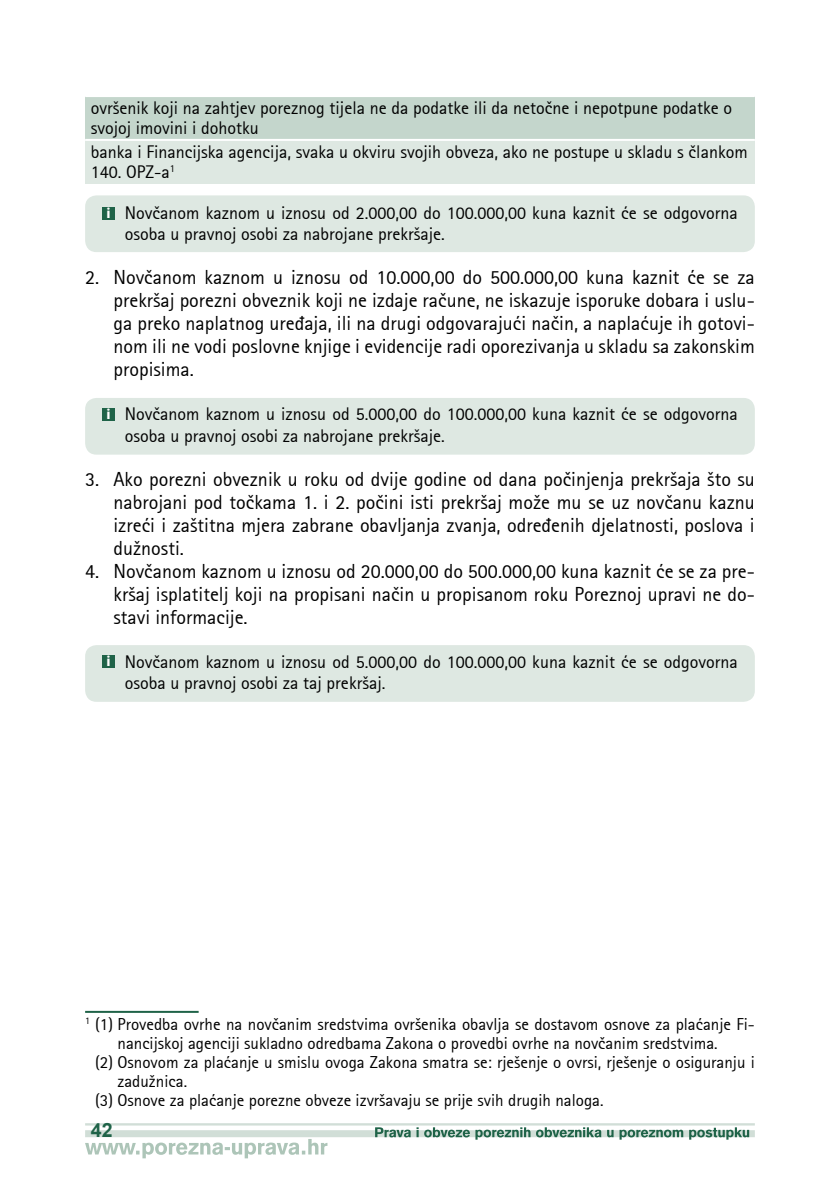
<style>
.page{position:relative;width:840px;height:1191px;background:#fff}
.page>*{position:absolute;margin:0;border:0;box-sizing:border-box;transform-origin:0 0}
.t1{font:20px/23px "Agfa Rotis Sans Serif";color:#000;text-align:justify}
.t2{font:700 19.6px "Arial";color:#1f6348}
.t3{font:18px/21px "Agfa Rotis Sans Serif";color:#000}
.t4{font:17px "Agfa Rotis Sans Serif";color:#000}
.s1{font-family:"Myriad Pro";font-weight:700;font-size:15px;color:#fff}
</style>
<div class="page">
<svg style="left:85px;top:1139px;width:242px;height:19px"></svg>
<hr style="left:85px;top:1123px;width:669px;height:2px;background:#d1ded7">
<div style="left:85px;top:1130px;width:669px;height:7px;background:#d1ded7"></div>
<svg style="left:375px;top:1127px;width:373px;height:12px"></svg>
<div style="left:85px;top:645px;width:669px;height:57px;background:#dee8e2;border-radius:11px"></div>
<div style="left:85px;top:398px;width:669px;height:56px;background:#dee8e2;border-radius:11px"></div>
<div style="left:85px;top:195px;width:669px;height:57px;background:#dee8e2;border-radius:11px"></div>
<div style="left:85px;top:96px;width:669px;height:44px;background:#c4d6cc"></div>
<div style="left:85px;top:140px;width:669px;height:44px;background:#dee8e2"></div>
<hr style="left:85px;top:95px;width:669px;height:2px;background:#fff">
<hr style="left:85px;top:139px;width:669px;height:2px;background:#fff">
<div style="left:102px;top:207px;width:13px;height:12px;background:#1f6348"></div>
<div style="left:102px;top:408px;width:13px;height:12px;background:#1f6348"></div>
<div style="left:102px;top:655px;width:13px;height:12px;background:#1f6348"></div>
<hr style="left:85px;top:1011px;width:113px;height:2px;background:#1f6348">
<p class="t3" style="left:91px;top:98px;width:642px;line-height:20px">ovr{enik koji na zahtjev poreznog tijela ne da podatke ili da neto~ne i nepotpune podatke o svojoj imovini i dohotku</p>
<p class="t3" style="left:91px;top:142px;width:658px;line-height:20px">banka i Financijska agencija, svaka u okviru svojih obveza, ako ne postupe u skladu s ~lankom<br>140. OPZ-a<sup>1</sup></p>
<p class="t3" style="left:125px;top:202px;width:614px;text-indent:-18px"><span class="s1">i</span> Nov~anom kaznom u iznosu od 2.000,00 do 100.000,00 kuna kaznit }e se odgovorna osoba u pravnoj osobi za nabrojane prekr{aje.</p>
<p class="t1" style="left:113px;top:266px;width:642px;text-indent:-28px">2. Nov~anom kaznom u iznosu od 10.000,00 do 500.000,00 kuna kaznit }e se za prekr{aj porezni obveznik koji ne izdaje ra~une, ne iskazuje isporuke dobara i uslu&shy;ga preko naplatnog ure|aja, ili na drugi odgovaraju}i na~in, a napla}uje ih gotovi&shy;nom ili ne vodi poslovne knjige i evidencije radi oporezivanja u skladu sa zakonskim propisima.</p>
<p class="t3" style="left:125px;top:403px;width:614px;text-indent:-18px"><span class="s1">i</span> Nov~anom kaznom u iznosu od 5.000,00 do 100.000,00 kuna kaznit }e se odgovorna osoba u pravnoj osobi za nabrojane prekr{aje.</p>
<p class="t1" style="left:113px;top:467px;width:642px;text-indent:-28px">3. Ako porezni obveznik u roku od dvije godine od dana po~injenja prekr{aja {to su nabrojani pod to~kama 1. i 2. po~ini isti prekr{aj mo`e mu se uz nov~anu kaznu izre}i i za{titna mjera zabrane obavljanja zvanja, odre|enih djelatnosti, poslova i du`nosti.</p>
<p class="t1" style="left:113px;top:559px;width:642px;text-indent:-28px">4. Nov~anom kaznom u iznosu od 20.000,00 do 500.000,00 kuna kaznit }e se za pre&shy;kr{aj isplatitelj koji na propisani na~in u propisanom roku Poreznoj upravi ne do&shy;stavi informacije.</p>
<p class="t3" style="left:125px;top:650px;width:614px;text-indent:-18px"><span class="s1">i</span> Nov~anom kaznom u iznosu od 5.000,00 do 100.000,00 kuna kaznit }e se odgovorna osoba u pravnoj osobi za taj prekr{aj.</p>
<p class="t4" style="left:85px;top:1014px;width:670px"><sup>1</sup> (1) Provedba ovrhe na nov~anim sredstvima ovr{enika obavlja se dostavom osnove za pla}anje Fi-</p>
<p class="t4" style="left:117px;top:1033px;width:601px">nancijskoj agenciji sukladno odredbama Zakona o provedbi ovrhe na nov~anim sredstvima.</p>
<p class="t4" style="left:95px;top:1052px;width:660px">(2) Osnovom za pla}anje u smislu ovoga Zakona smatra se: rje{enje o ovrsi, rje{enje o osiguranju i</p>
<p class="t4" style="left:117px;top:1071px;width:71px">zadu`nica.</p>
<p class="t4" style="left:95px;top:1090px;width:509px">(3) Osnove za pla}anje porezne obveze izvr{avaju se prije svih drugih naloga.</p>
<p class="t2" style="left:91px;top:1117px;width:23px">42</p>
</div>
